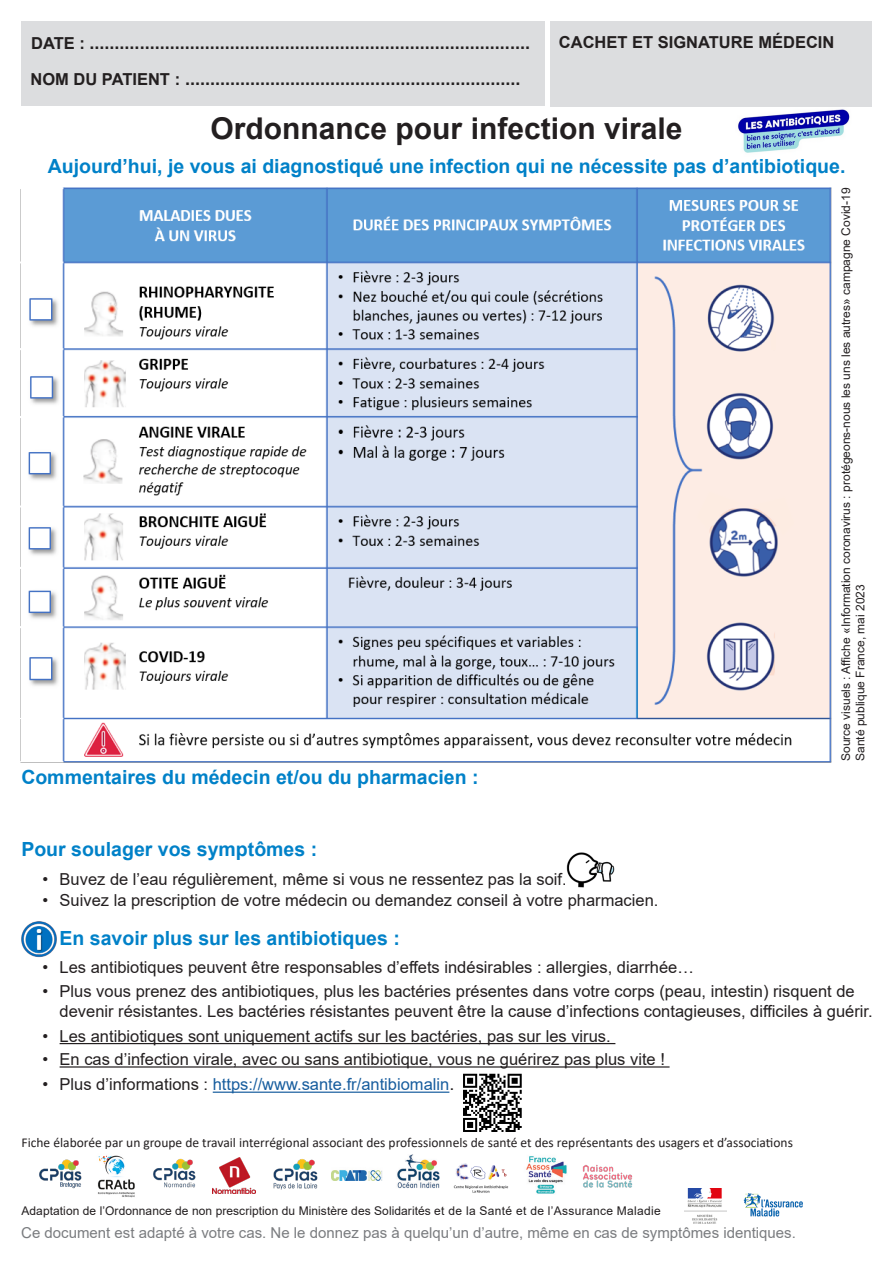
<style>
.page{position:relative;width:893px;height:1263px;background:#fff}
.page>*{position:absolute;margin:0;border:0;box-sizing:border-box;transform-origin:0 0}
.t1{font:700 30px "Arial";color:#231f20}
.t2{font:700 19.5px "Arial";color:#0081c8}
.t3{font:700 18px "Arial";color:#231f20}
.t4{font:16.5px/19.8px "Arial";color:#231f20}
.t5{font:16.5px "Arial";color:#175d9e}
.t6{font:700 16.5px "Arial";color:#231f20}
.t7{font:15px "Arial";color:#7a7c7f}
.t8{font:13.5px "Calibri";color:#231f20}
.t9{font:12px/14.4px "Arial";color:#231f20}
.s1{font-size:16.5px}
.s2{color:#231f20}
.s3{font-size:18px;color:#231f20}
</style>
<div class="page">
<hr style="left:60px;top:1043px;width:555px;height:1px;background:#231f20">
<hr style="left:60px;top:1066px;width:610px;height:1px;background:#231f20">
<hr style="left:213px;top:1091px;width:236px;height:2px;background:#175d9e">
<img style="left:21px;top:188px;width:811px;height:575px">
<div style="left:21px;top:21px;width:523px;height:85px;background:#dcdddf"></div>
<div style="left:551px;top:21px;width:321px;height:85px;background:#dcdddf"></div>
<img style="left:743px;top:1193px;width:60px;height:24px">
<img style="left:684px;top:1188px;width:42px;height:35px">
<img style="left:738px;top:109px;width:112px;height:44px">
<img style="left:566px;top:852px;width:49px;height:36px">
<img style="left:463px;top:1073px;width:59px;height:59px">
<img style="left:39px;top:1159px;width:43px;height:30px">
<img style="left:97px;top:1155px;width:38px;height:43px">
<hr style="left:772px;top:332px;width:4px;height:17px;background:#fdece2">
<svg style="left:695px;top:491px;width:101px;height:46px"></svg>
<img style="left:273px;top:1159px;width:45px;height:31px">
<img style="left:22px;top:921px;width:35px;height:37px">
<img style="left:213px;top:1157px;width:42px;height:37px">
<img style="left:153px;top:1158px;width:43px;height:30px">
<img style="left:331px;top:1170px;width:51px;height:11px">
<img style="left:397px;top:1154px;width:43px;height:35px">
<img style="left:453px;top:1163px;width:55px;height:30px">
<img style="left:526px;top:1156px;width:41px;height:38px">
<img style="left:582px;top:1164px;width:51px;height:24px">
<p class="t3" style="left:31px;top:30px;width:500px"><span class="s1">DATE :</span> ........................................................................................</p>
<p class="t3" style="left:30px;top:66px;width:491px"><span class="s1">NOM DU PATIENT :</span> ...................................................................</p>
<p class="t6" style="left:559px;top:30px;width:277px">CACHET ET SIGNATURE MÉDECIN</p>
<p class="t1" style="left:211px;top:107px;width:473px">Ordonnance pour infection virale</p>
<p class="t2" style="left:48px;top:153px;width:799px">Aujourd’hui, je vous ai diagnostiqué une infection qui ne nécessite pas d’antibiotique.</p>
<p class="t2" style="left:21px;top:764px;width:459px">Commentaires du médecin et/ou du pharmacien :</p>
<p class="t9" style="left:839px;top:761px;width:575px;rotate:-90deg">Source visuels : Affiche «Information coronavirus : protégeons-nous les uns les autres» campagne Covid-19<br>Santé publique France, mai 2023</p>
<p class="t2" style="left:21px;top:835px;width:297px">Pour soulager vos symptômes :</p>
<p class="t4" style="left:43px;top:869px;width:526px">• Buvez de l’eau régulièrement, même si vous ne ressentez pas la soif.</p>
<p class="t4" style="left:43px;top:891px;width:617px">• Suivez la prescription de votre médecin ou demandez conseil à votre pharmacien.</p>
<p class="t2" style="left:60px;top:924px;width:342px">En savoir plus sur les antibiotiques :</p>
<p class="t4" style="left:43px;top:958px;width:653px">• Les antibiotiques peuvent être responsables d’effets indésirables : allergies, diarrhée…</p>
<p class="t4" style="left:60px;top:981px;width:815px;text-indent:-17px">• Plus vous prenez des antibiotiques, plus les bactéries présentes dans votre corps (peau, intestin) risquent de devenir résistantes. Les bactéries résistantes peuvent être la cause d’infections contagieuses, difficiles à guérir.</p>
<p class="t4" style="left:43px;top:1026px;width:570px">• Les antibiotiques sont uniquement actifs sur les bactéries, pas sur les virus.</p>
<p class="t4" style="left:43px;top:1049px;width:624px">• En cas d’infection virale, avec ou sans antibiotique, vous ne guérirez pas plus vite !</p>
<p class="t5" style="left:43px;top:1073px;width:413px"><span class="s2">• Plus d’informations :</span> https://www.sante.fr/antibiomalin<span class="s3">.</span></p>
<p class="t8" style="left:22px;top:1133px;width:773px">Fiche élaborée par un groupe de travail interrégional associant des professionnels de santé et des représentants des usagers et d’associations</p>
<p class="t9" style="left:22px;top:1203px;width:641px">Adaptation de l’Ordonnance de non prescription du Ministère des Solidarités et de la Santé et de l’Assurance Maladie</p>
<p class="t7" style="left:21px;top:1222px;width:776px">Ce document est adapté à votre cas. Ne le donnez pas à quelqu’un d’autre, même en cas de symptômes identiques.</p>
</div>
